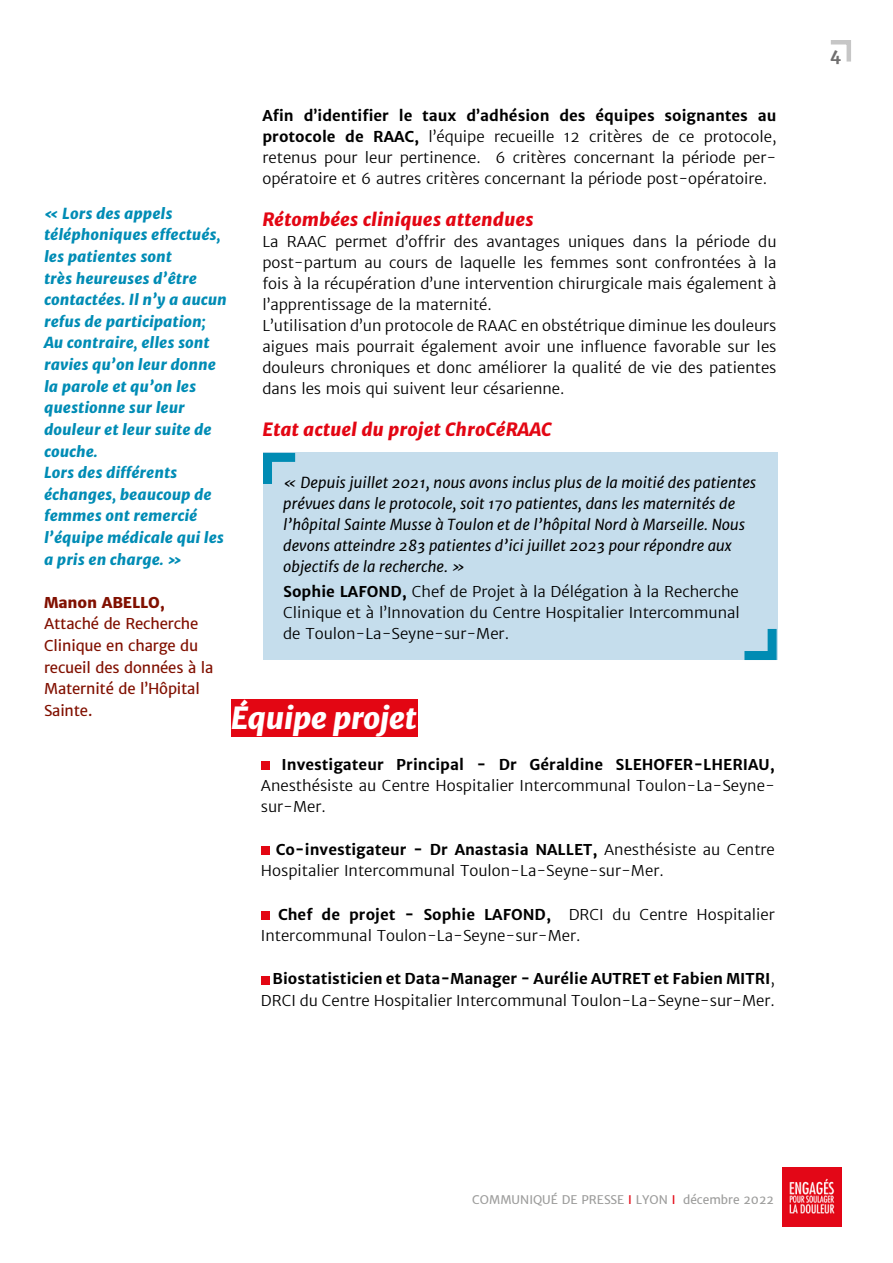
<style>
.page{position:relative;width:893px;height:1263px;background:#fff}
.page>*{position:absolute;margin:0;border:0;box-sizing:border-box;transform-origin:0 0}
.t1{font:italic 800 30px "Merriweather Sans";letter-spacing:-.025em;color:#fff}
.t2{font:italic 800 18px "Merriweather Sans";color:#e30613}
.t3{font:700 16.5px "Merriweather Sans";color:#706f6f}
.t4{font:300 15px/21px "Merriweather Sans";color:#000}
.t5{font:italic 800 15px/21.6px "Merriweather Sans";color:#008cb5}
.t6{font:italic 15px/21px "Merriweather Sans";color:#000}
.t7{font:15px/21.6px "Merriweather Sans";letter-spacing:-.01em;color:#811000}
.t8{font:700 15px "Merriweather Sans";color:#000}
.t9{font:800 15px "Merriweather Sans";letter-spacing:-.01em;color:#811000}
.t10{font:12px "Merriweather Sans";color:#9d9d9c}
.s1{font-weight:700}
.s2{color:#e30613}
</style>
<div class="page">
<svg style="left:831px;top:40px;width:20px;height:22px"></svg>
<img style="left:782px;top:1167px;width:60px;height:59px">
<div style="left:263px;top:453px;width:514px;height:207px;background:#c5ddec"></div>
<svg style="left:263px;top:452px;width:41px;height:32px"></svg>
<svg style="left:744px;top:620px;width:34px;height:40px"></svg>
<div style="left:261px;top:761px;width:8px;height:8px;background:#e30613"></div>
<div style="left:261px;top:846px;width:8px;height:9px;background:#e30613"></div>
<div style="left:261px;top:911px;width:8px;height:8px;background:#e30613"></div>
<div style="left:261px;top:976px;width:8px;height:8px;background:#e30613"></div>
<div style="left:231px;top:700px;width:186px;height:37px;background:#e30613"></div>
<p class="t4" style="left:262px;top:105px;width:515px;text-align:justify"><span class="s1">Afin d’identifier le taux d’adhésion des équipes soignantes au protocole de RAAC,</span> l’équipe recueille 12 critères de ce protocole, retenus pour leur pertinence. 6 critères concernant la période per&shy;opératoire et 6 autres critères concernant la période post-opératoire.</p>
<p class="t2" style="left:262px;top:207px;width:273px">Rétombées cliniques attendues</p>
<p class="t4" style="left:262px;top:231px;width:515px">La RAAC permet d’offrir des avantages uniques dans la période du post-partum au cours de laquelle les femmes sont confrontées à la fois à la récupération d’une intervention chirurgicale mais également à l’apprentissage de la maternité.<br>L’utilisation d’un protocole de RAAC en obstétrique diminue les douleurs aigues mais pourrait également avoir une influence favorable sur les douleurs chroniques et donc améliorer la qualité de vie des patientes dans les mois qui suivent leur césarienne.</p>
<p class="t2" style="left:262px;top:417px;width:291px">Etat actuel du projet ChroCéRAAC</p>
<p class="t6" style="left:283px;top:472px;width:475px">« Depuis juillet 2021, nous avons inclus plus de la moitié des patientes prévues dans le protocole, soit 170 patientes, dans les maternités de l’hôpital Sainte Musse à Toulon et de l’hôpital Nord à Marseille. Nous devons atteindre 283 patientes d’ici juillet 2023 pour répondre aux objectifs de la recherche. »</p>
<p class="t4" style="left:283px;top:581px;width:458px;text-align:justify"><span class="s1">Sophie LAFOND,</span> Chef de Projet à la Délégation à la Recherche Clinique et à l’Innovation du Centre Hospitalier Intercommunal de Toulon-La-Seyne-sur-Mer.</p>
<p class="t5" style="left:44px;top:202px;width:184px">« Lors des appels téléphoniques effectués, les patientes sont<br>très heureuses d’être contactées. Il n’y a aucun refus de participation;<br>Au contraire, elles sont ravies qu’on leur donne la parole et qu’on les questionne sur leur douleur et leur suite de couche.<br>Lors des différents échanges, beaucoup de femmes ont remercié l’équipe médicale qui les a pris en charge. »</p>
<p class="t9" style="left:44px;top:592px;width:122px">Manon ABELLO,</p>
<p class="t7" style="left:44px;top:613px;width:171px">Attaché de Recherche<br>Clinique en charge du recueil des données à la<br>Maternité de l’Hôpital<br>Sainte.</p>
<h1 class="t1" style="left:231px;top:698px;width:187px">Équipe projet</h1>
<p class="t8" style="left:282px;top:754px;width:495px">Investigateur Principal - Dr Géraldine SLEHOFER-LHERIAU,</p>
<p class="t4" style="left:261px;top:775px;width:515px">Anesthésiste au Centre Hospitalier Intercommunal Toulon-La-Seyne&shy;sur-Mer.</p>
<p class="t4" style="left:261px;top:838px;width:515px;line-height:21.6px;text-indent:15px"><span class="s1">Co-investigateur - Dr Anastasia NALLET,</span> Anesthésiste au Centre<br>Hospitalier Intercommunal Toulon-La-Seyne-sur-Mer.</p>
<p class="t4" style="left:261px;top:903px;width:515px;line-height:21.6px;text-indent:17px"><span class="s1">Chef de projet - Sophie LAFOND,</span> DRCI du Centre Hospitalier<br>Intercommunal Toulon-La-Seyne-sur-Mer.</p>
<p class="t4" style="left:261px;top:968px;width:515px;line-height:21.6px;text-align:right"><span class="s1">Biostatisticien et Data-Manager - Aurélie AUTRET et Fabien MITRI</span>,<br>DRCI du Centre Hospitalier Intercommunal Toulon-La-Seyne-sur-Mer.</p>
<p class="t3" style="left:830px;top:44px;width:13px">4</p>
<p class="t10" style="left:472px;top:1192px;width:303px">COMMUNIQUÉ DE PRESSE <span class="s2">I</span> LYON <span class="s2">I</span> décembre 2022</p>
</div>
